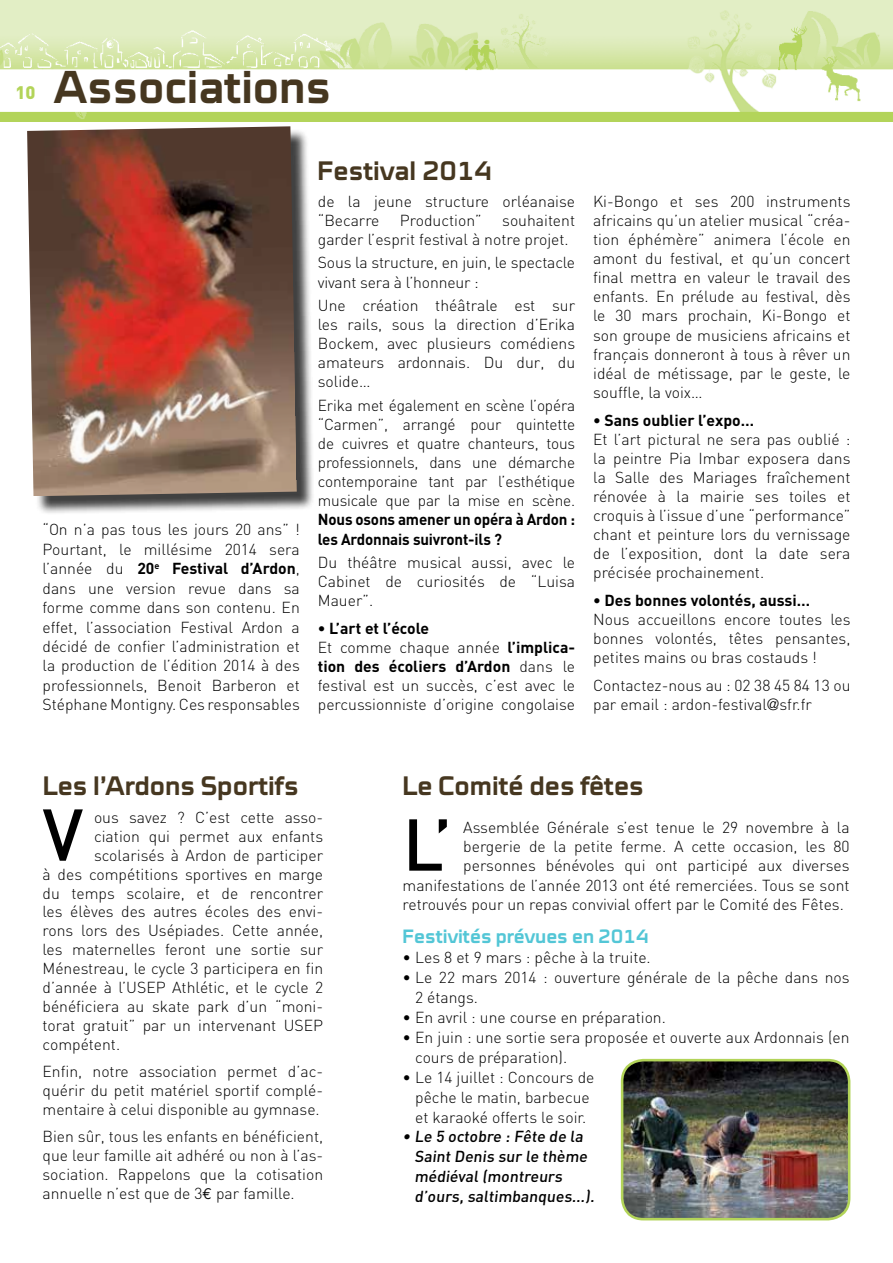
<style>
.page{position:relative;width:893px;height:1263px;background:#fff}
.page>*{position:absolute;margin:0;border:0;box-sizing:border-box;transform-origin:0 0}
.t1{font:500 72.15px "DIN";color:#000}
.t2{font:700 46.5px "Cube";color:#463720}
.t3{font:700 27px "Cube";color:#463720}
.t4{font:700 19.5px "Cube";color:#53c6d6}
.t5{font:900 18px "DIN";color:#b3d459}
.t6{font:300 15.75px/19px "DIN";color:#000;text-align:justify}
.t7{font:500 15.75px/20px "DIN";color:#000}
.t8{font:700 15.75px/19px "DIN";letter-spacing:-.01em;color:#000;scale:.96 1}
.t9{font:700 15.75px "DIN";letter-spacing:-.01em;color:#000}
.s1{font-weight:700}
.s2{font-family:"Helvetica Neue"}
.s3{font-family:"Euro Mono";font-weight:400}
</style>
<div class="page">
<img style="left:0;top:0;width:893px;height:122px">
<div style="left:30px;top:129px;width:285px;height:386px;background:#000;opacity:.75"></div>
<img style="left:27px;top:126px;width:270px;height:370px">
<img style="left:622px;top:1060px;width:227px;height:159px">
<div style="left:621px;top:1059px;width:229px;height:161px;border:3px solid #b3d459;border-radius:21px"></div>
<p class="t5" style="left:16px;top:80px;width:22px">10</p>
<h2 class="t2" style="left:53px;top:60px;width:279px">Associations</h2>
<p class="t6" style="left:43px;top:520px;width:259px">“On n’a pas tous les jours 20 ans” !<br>Pourtant, le millésime 2014 sera l’année du <span class="s1">20</span><sup>e</sup> <span class="s1">Festival d’Ardon</span>, dans une version revue dans sa forme comme dans son contenu. En effet, l’association Festival Ardon a décidé de confier l’administration et la production de l’édition 2014 à des professionnels, Benoit Barberon et Stéphane Montigny. Ces responsables</p>
<h3 class="t3" style="left:317px;top:155px;width:176px">Festival 2014</h3>
<p class="t6" style="left:318px;top:192px;width:259px">de la jeune structure orléanaise “Becarre</p>
<p class="t6" style="left:318px;top:211px;width:259px;text-indent:184px">souhaitent garder l’esprit festival à notre projet.</p>
<p class="t6" style="left:318px;top:253px;width:259px">Sous la structure, en juin, le spectacle vivant sera à l’honneur :</p>
<p class="t6" style="left:318px;top:296px;width:259px">Une création théâtrale est sur les rails, sous la direction d’Erika Bockem, avec plusieurs comédiens amateurs ardonnais. Du dur, du solide…</p>
<p class="t6" style="left:318px;top:395px;width:259px">Erika met également en scène l’opéra “Carmen”, arrangé pour quintette de cuivres et quatre chanteurs, tous professionnels, dans une démarche contemporaine tant par l’esthétique musicale que par la mise en scène.</p>
<p class="t8" style="left:318px;top:509px;width:270px">Nous osons amener un opéra à Ardon : les Ardonnais suivront-ils ?</p>
<p class="t6" style="left:318px;top:552px;width:259px">Du théâtre musical aussi, avec le Cabinet de curiosités de “Luisa Mauer”.</p>
<p class="t6" style="left:318px;top:618px;width:259px;text-align:left"><span class="s1">• L’art et l’école<br></span>Et comme chaque année <span class="s1">l’implica&shy;tion des écoliers d’Ardon</span> dans le festival est un succès, c’est avec le percussionniste d’origine congolaise</p>
<p class="t6" style="left:400px;top:211px;width:83px">Production”</p>
<p class="t6" style="left:593px;top:191px;width:259px">Ki-Bongo et ses 200 instruments africains qu’un atelier musical “créa&shy;tion éphémère” animera l’école en amont du festival, et qu’un concert final mettra en valeur le travail des enfants. En prélude au festival, dès le 30 mars prochain, Ki-Bongo et son groupe de musiciens africains et français donneront à tous à rêver un idéal de métissage, par le geste, le souffle, la voix…</p>
<p class="t9" style="left:593px;top:409px;width:163px">• Sans oublier l’expo…</p>
<p class="t6" style="left:593px;top:429px;width:259px">Et l’art pictural ne sera pas oublié : la peintre Pia Imbar exposera dans la Salle des Mariages fraîchement rénovée à la mairie ses toiles et croquis à l’issue d’une “performance” chant et peinture lors du vernissage de l’exposition, dont la date sera précisée prochainement.</p>
<p class="t9" style="left:593px;top:590px;width:219px">• Des bonnes volontés, aussi…</p>
<p class="t6" style="left:593px;top:610px;width:259px">Nous accueillons encore toutes les bonnes volontés, têtes pensantes, petites mains ou bras costauds !</p>
<p class="t6" style="left:593px;top:676px;width:259px">Contactez-nous au : 02 38 45 84 13 ou par email : ardon-festival<span class="s2">@</span>sfr.fr</p>
<h3 class="t3" style="left:43px;top:770px;width:257px">Les l’Ardons Sportifs</h3>
<h1 class="t1" style="left:43px;top:788px;width:42px">V</h1>
<p class="t6" style="left:94px;top:807px;width:231px">ous savez ? C’est cette asso-</p>
<p class="t6" style="left:94px;top:826px;width:231px">ciation qui permet aux enfants</p>
<p class="t6" style="left:94px;top:845px;width:231px">scolarisés à Ardon de participer</p>
<p class="t6" style="left:43px;top:864px;width:282px">à des compétitions sportives en marge</p>
<p class="t6" style="left:43px;top:883px;width:282px">du temps scolaire, et de rencontrer</p>
<p class="t6" style="left:43px;top:902px;width:282px">les élèves des autres écoles des envi-</p>
<p class="t6" style="left:43px;top:921px;width:282px">rons lors des Usépiades. Cette année,</p>
<p class="t6" style="left:43px;top:940px;width:282px">les maternelles feront une sortie sur</p>
<p class="t6" style="left:43px;top:959px;width:282px">Ménestreau, le cycle 3 participera en fin</p>
<p class="t6" style="left:43px;top:978px;width:282px">d’année à l’USEP Athlétic, et le cycle 2</p>
<p class="t6" style="left:43px;top:996px;width:282px">bénéficiera au skate park d’un “moni-</p>
<p class="t6" style="left:43px;top:1015px;width:282px">torat gratuit” par un intervenant USEP</p>
<p class="t6" style="left:43px;top:1034px;width:79px">compétent.</p>
<p class="t6" style="left:43px;top:1062px;width:282px">Enfin, notre association permet d’ac&shy;quérir du petit matériel sportif complé&shy;mentaire à celui disponible au gymnase.</p>
<p class="t6" style="left:43px;top:1127px;width:282px">Bien sûr, tous les enfants en bénéficient, que leur famille ait adhéré ou non à l’as&shy;sociation. Rappelons que la cotisation annuelle n’est que de 3<span class="s3">€</span> par famille.</p>
<h3 class="t3" style="left:403px;top:770px;width:243px">Le Comité des fêtes</h3>
<h1 class="t1" style="left:403px;top:798px;width:51px">L’</h1>
<p class="t6" style="left:463px;top:817px;width:388px">Assemblée Générale s’est tenue le 29 novembre à la</p>
<p class="t6" style="left:463px;top:836px;width:388px">bergerie de la petite ferme. A cette occasion, les 80</p>
<p class="t6" style="left:463px;top:855px;width:388px">personnes bénévoles qui ont participé aux diverses</p>
<p class="t6" style="left:403px;top:875px;width:449px">manifestations de l’année 2013 ont été remerciées. Tous se sont</p>
<p class="t6" style="left:403px;top:895px;width:443px">retrouvés pour un repas convivial offert par le Comité des Fêtes.</p>
<p class="t4" style="left:403px;top:925px;width:248px">Festivités prévues en 2014</p>
<p class="t6" style="left:403px;top:948px;width:250px">• Les 8 et 9 mars : pêche à la truite.</p>
<p class="t6" style="left:415px;top:967px;width:436px;line-height:20px;text-indent:-13px">• Le 22 mars 2014 : ouverture générale de la pêche dans nos<br>2 étangs.</p>
<p class="t6" style="left:403px;top:1008px;width:265px">• En avril : une course en préparation.</p>
<p class="t6" style="left:415px;top:1027px;width:436px;line-height:20px;text-indent:-13px">• En juin : une sortie sera proposée et ouverte aux Ardonnais (en cours de préparation).</p>
<p class="t6" style="left:403px;top:1067px;width:193px;line-height:20px;text-align:center">• Le 14 juillet : Concours de pêche le matin, barbecue et karaoké offerts le soir.</p>
<p class="t7" style="left:414px;top:1126px;width:184px;text-indent:-12px">• Le 5 octobre : Fête de la<br>Saint Denis sur le thème médiéval (montreurs d’ours, saltimbanques...).</p>
</div>
